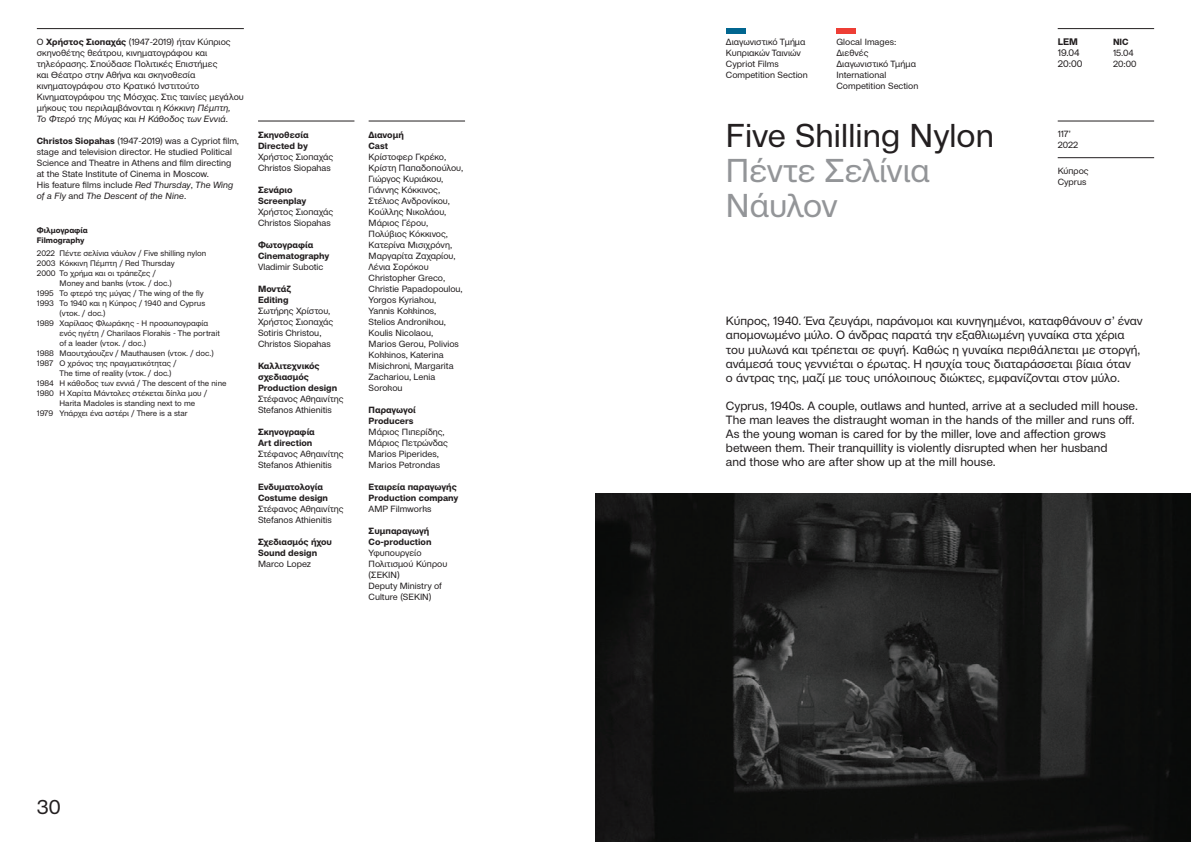
<style>
.page{position:relative;width:1191px;height:842px;background:#fff}
.page>*{position:absolute;margin:0;border:0;box-sizing:border-box;transform-origin:0 0}
.t1{font:33px/35px "CF Mod Grotesk";letter-spacing:-.005em;color:#939598}
.t2{font:33px "CF Mod Grotesk";color:#231f20}
.t3{font:20px "CF Mod Grotesk";color:#231f20}
.t4{font:12px/14px "CF Mod Grotesk";color:#231f20}
.t5{font:9.5px/11px "CF Mod Grotesk";color:#231f20}
.t6{font:700 9.5px "CF Mod Grotesk";color:#231f20}
.t7{font:9px/11px "CF Mod Grotesk";color:#231f20}
.t8{font:700 9px/11px "CF Mod Grotesk";color:#231f20}
.t9{font:8px "CF Mod Grotesk";color:#231f20}
.t10{font:700 8px/10px "CF Mod Grotesk";color:#231f20}
.s1{font-weight:700}
.s2{font-style:italic}
</style>
<div class="page">
<div style="left:726px;top:28px;width:20px;height:6px;background:#016690"></div>
<div style="left:836px;top:28px;width:20px;height:6px;background:#ee3e35"></div>
<hr style="left:1057px;top:121px;width:97px;height:1px;background:#231f20">
<hr style="left:1057px;top:157px;width:97px;height:1px;background:#231f20">
<hr style="left:1057px;top:28px;width:97px;height:1px;background:#231f20">
<hr style="left:37px;top:28px;width:207px;height:1px;background:#231f20">
<hr style="left:258px;top:121px;width:96px;height:1px;background:#231f20">
<hr style="left:369px;top:121px;width:96px;height:1px;background:#231f20">
<img style="left:595px;top:494px;width:596px;height:348px">
<p class="t7" style="left:37px;top:36px;width:208px">Ο <span class="s1">Χρήστος Σιοπαχάς</span> (1947-2019) ήταν Κύπριος σκηνοθέτης θεάτρου, κινηματογράφου και τηλεόρασης. Σπούδασε Πολιτικές Επιστήμες<br>και Θέατρο στην Αθήνα και σκηνοθεσία κινηματογράφου στο Κρατικό Ινστιτούτο Κινηματογράφου της Μόσχας. Στις ταινίες μεγάλου μήκους του περιλαμβάνονται η <span class="s2">Κόκκινη Πέμπτη,<br>Το Φτερό της Μύγας</span> και <span class="s2">Η Κάθοδος των Εννιά</span>.</p>
<p class="t7" style="left:37px;top:135px;width:204px"><span class="s1">Christos Siopahas</span> (1947-2019) was a Cypriot film, stage and television director. He studied Political Science and Theatre in Athens and film directing at the State Institute of Cinema in Moscow.<br>His feature films include <span class="s2">Red Thursday</span>, <span class="s2">The Wing of a Fly</span> and <span class="s2">The Descent of the Nine</span>.</p>
<p class="t10" style="left:37px;top:225px;width:52px">Φιλμογραφία<br>Filmography</p>
<p class="t9" style="left:37px;top:249px;width:171px">2022 Πέντε σελίνια νάυλον / Five shilling nylon</p>
<p class="t9" style="left:37px;top:259px;width:139px">2003 Κόκκινη Πέμπτη / Red Thursday</p>
<p class="t9" style="left:37px;top:269px;width:121px">2000 Το χρήμα και οι τράπεζες /</p>
<p class="t9" style="left:60px;top:279px;width:114px">Money and banks (ντοκ. / doc.)</p>
<p class="t9" style="left:37px;top:289px;width:168px">1995 Το φτερό της μύγας / The wing of the fly</p>
<p class="t9" style="left:37px;top:299px;width:170px">1993 Το 1940 και η Κύπρος / 1940 and Cyprus</p>
<p class="t9" style="left:60px;top:309px;width:48px">(ντοκ. / doc.)</p>
<p class="t9" style="left:37px;top:319px;width:173px">1989 Χαρίλαος Φλωράκης - Η προσωπογραφία</p>
<p class="t9" style="left:60px;top:329px;width:162px">ενός ηγέτη / Charilaos Florakis - The portrait</p>
<p class="t9" style="left:60px;top:339px;width:88px">of a leader (ντοκ. / doc.)</p>
<p class="t9" style="left:37px;top:349px;width:178px">1988 Μαουτχάουζεν / Mauthausen (ντοκ. / doc.)</p>
<p class="t9" style="left:37px;top:359px;width:141px">1987 Ο χρόνος της πραγματικότητας /</p>
<p class="t9" style="left:60px;top:369px;width:113px">The time of reality (ντοκ. / doc.)</p>
<p class="t9" style="left:37px;top:379px;width:191px">1984 Η κάθοδος των εννιά / The descent of the nine</p>
<p class="t9" style="left:37px;top:389px;width:172px">1980 Η Χαρίτα Μάντολες στέκεται δίπλα μου /</p>
<p class="t9" style="left:60px;top:399px;width:137px">Harita Madoles is standing next to me</p>
<p class="t9" style="left:37px;top:409px;width:152px">1979 Υπάρχει ένα αστέρι / There is a star</p>
<p class="t8" style="left:258px;top:129px;width:52px">Σκηνοθεσία<br>Directed by</p>
<p class="t7" style="left:258px;top:151px;width:77px">Χρήστος Σιοπαχάς<br>Christos Siopahas</p>
<p class="t8" style="left:258px;top:184px;width:50px">Σενάριο<br>Screenplay</p>
<p class="t7" style="left:258px;top:206px;width:77px">Χρήστος Σιοπαχάς<br>Christos Siopahas</p>
<p class="t8" style="left:258px;top:239px;width:73px">Φωτογραφία<br>Cinematography</p>
<p class="t7" style="left:258px;top:261px;width:67px">Vladimir Subotic</p>
<p class="t8" style="left:258px;top:283px;width:34px">Μοντάζ<br>Editing</p>
<p class="t7" style="left:258px;top:305px;width:77px">Σωτήρης Χρίστου,<br>Χρήστος Σιοπαχάς<br>Sotiris Christou,<br>Christos Siopahas</p>
<p class="t8" style="left:258px;top:360px;width:81px">Καλλιτεχνικός σχεδιασμός<br>Production design</p>
<p class="t7" style="left:258px;top:393px;width:87px">Στέφανος Αθηαινίτης<br>Stefanos Athienitis</p>
<p class="t8" style="left:258px;top:426px;width:58px">Σκηνογραφία<br>Art direction</p>
<p class="t7" style="left:258px;top:448px;width:87px">Στέφανος Αθηαινίτης<br>Stefanos Athienitis</p>
<p class="t8" style="left:258px;top:481px;width:72px">Ενδυματολογία<br>Costume design</p>
<p class="t7" style="left:258px;top:503px;width:87px">Στέφανος Αθηαινίτης<br>Stefanos Athienitis</p>
<p class="t8" style="left:258px;top:536px;width:76px">Σχεδιασμός ήχου<br>Sound design</p>
<p class="t7" style="left:258px;top:558px;width:55px">Marco Lopez</p>
<p class="t8" style="left:368px;top:129px;width:37px">Διανομή<br>Cast</p>
<p class="t7" style="left:368px;top:151px;width:96px">Κρίστοφερ Γκρέκο,<br>Κρίστη Παπαδοπούλου,<br>Γιώργος Κυριάκου,<br>Γιάννης Κόκκινος,<br>Στέλιος Ανδρονίκου,<br>Κούλλης Νικολάου,<br>Μάριος Γέρου,<br>Πολύβιος Κόκκινος,<br>Κατερίνα Μισιχρόνη,<br>Μαργαρίτα Ζαχαρίου,<br>Λένια Σορόκου<br>Christopher Greco,<br>Christie Papadopoulou,<br>Yorgos Kyriakou,<br>Yannis Kokkinos,<br>Stelios Andronikou,<br>Koulis Nicolaou,<br>Marios Gerou, Polivios<br>Kokkinos, Katerina<br>Misichroni, Margarita<br>Zachariou, Lenia<br>Sorokou</p>
<p class="t8" style="left:368px;top:404px;width:49px">Παραγωγοί<br>Producers</p>
<p class="t7" style="left:368px;top:426px;width:81px">Μάριος Πιπερίδης,<br>Μάριος Πετρώνδας<br>Marios Piperides,<br>Marios Petrondas</p>
<p class="t8" style="left:368px;top:481px;width:91px">Εταιρεία παραγωγής<br>Production company</p>
<p class="t7" style="left:368px;top:503px;width:64px">AMP Filmworks</p>
<p class="t8" style="left:368px;top:525px;width:64px">Συμπαραγωγή<br>Co-production</p>
<p class="t7" style="left:368px;top:547px;width:80px">Υφυπουργείο<br>Πολιτισμού Κύπρου (ΣΕΚΙΝ)<br>Deputy Ministry of<br>Culture (SEKIN)</p>
<h2 class="t3" style="left:37px;top:795px;width:25px">30</h2>
<p class="t7" style="left:726px;top:36px;width:83px">Διαγωνιστικό Τμήμα<br>Κυπριακών Ταινιών<br>Cypriot Films<br>Competition Section</p>
<p class="t7" style="left:836px;top:36px;width:83px">Glocal Images:<br>Διεθνές<br>Διαγωνιστικό Τμήμα<br>International<br>Competition Section</p>
<h1 class="t2" style="left:726px;top:116px;width:269px">Five Shilling Nylon</h1>
<h1 class="t1" style="left:726px;top:152px;width:206px">Πέντε Σελίνια<br>Νάυλον</h1>
<p class="t6" style="left:1057px;top:37px;width:22px">LEM</p>
<p class="t5" style="left:1057px;top:48px;width:26px">19.04<br>20:00</p>
<p class="t8" style="left:1113px;top:36px;width:17px">NIC</p>
<p class="t7" style="left:1113px;top:47px;width:25px">15.04<br>20:00</p>
<p class="t7" style="left:1057px;top:129px;width:22px">117’<br>2022</p>
<p class="t7" style="left:1057px;top:165px;width:33px">Κύπρος<br>Cyprus</p>
<p class="t4" style="left:726px;top:314px;width:418px">Κύπρος, 1940. Ένα ζευγάρι, παράνομοι και κυνηγημένοι, καταφθάνουν σ’ έναν απομονωμένο μύλο. Ο άνδρας παρατά την εξαθλιωμένη γυναίκα στα χέρια του μυλωνά και τρέπεται σε φυγή. Καθώς η γυναίκα περιθάλπεται με στοργή, ανάμεσά τους γεννιέται ο έρωτας. Η ησυχία τους διαταράσσεται βίαια όταν<br>o άντρας της, μαζί με τους υπόλοιπους διώκτες, εμφανίζονται στον μύλο.</p>
<p class="t4" style="left:726px;top:398px;width:413px">Cyprus, 1940s. A couple, outlaws and hunted, arrive at a secluded mill house.<br>The man leaves the distraught woman in the hands of the miller and runs off.<br>As the young woman is cared for by the miller, love and affection grows between them. Their tranquillity is violently disrupted when her husband<br>and those who are after show up at the mill house.</p>
</div>
